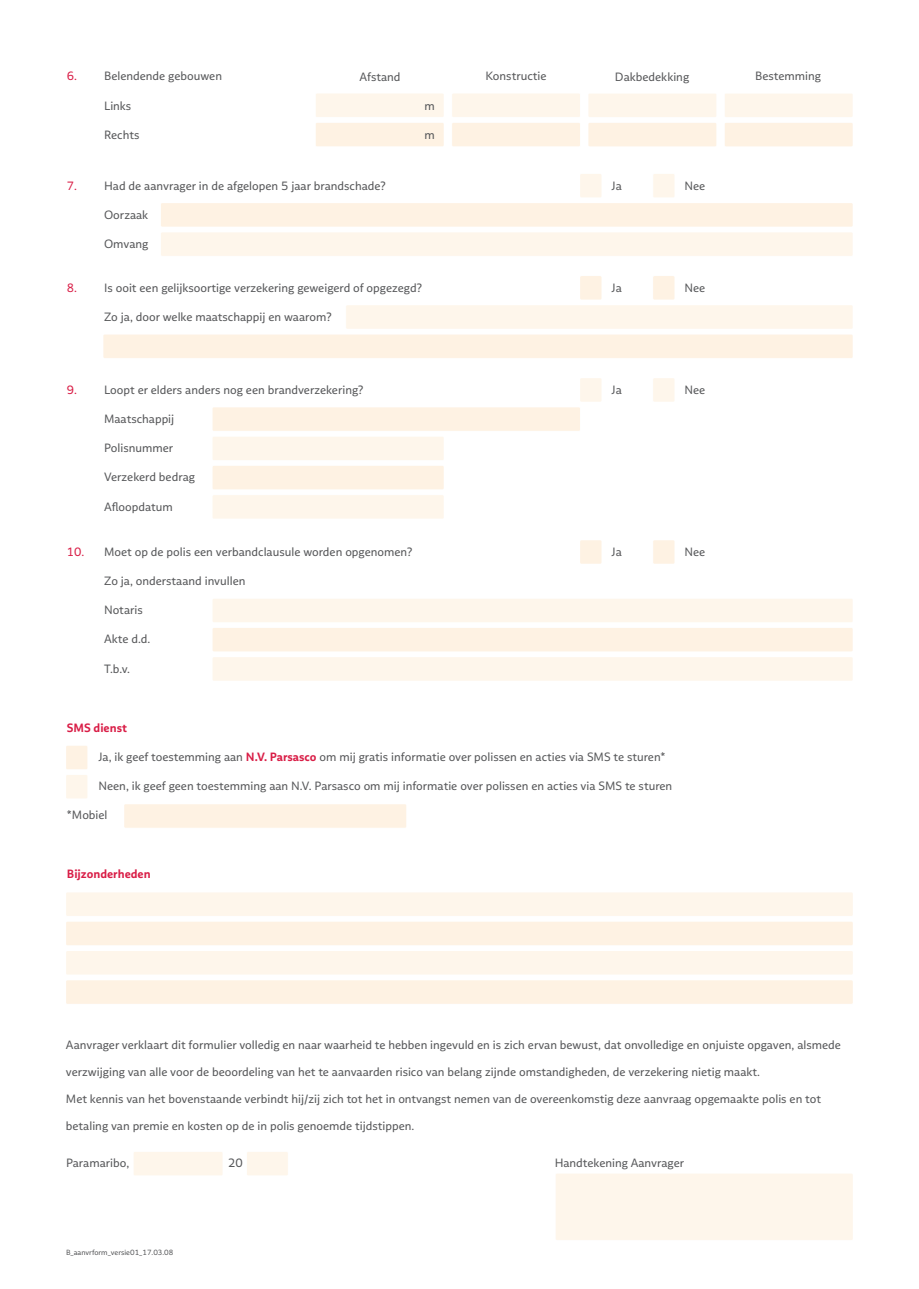
<style>
.page{position:relative;width:919px;height:1289px;background:#fff}
.page>*{position:absolute;margin:0;border:0;box-sizing:border-box;transform-origin:0 0}
.t1{font:12px "Multiple Sans Alt II";color:#57585a}
.t2{font:700 12px "Multiple Sans Alt II";color:#d91e47}
.t3{font:12px "Multiple Sans Alt II";color:#d91e47}
.t4{font:7.5px "Multiple Sans Alt II";color:#57585a}
.s1{color:#d91e47}
.s2{font-weight:700;color:#d91e47}
</style>
<div class="page">
<p class="t1" style="left:67px;top:69px;width:157px"><span class="s1">6.</span> Belendende gebouwen</p>
<p class="t1" style="left:104px;top:98px;width:29px">Links</p>
<p class="t1" style="left:104px;top:127px;width:37px">Rechts</p>
<p class="t1" style="left:359px;top:69px;width:43px">Afstand</p>
<p class="t1" style="left:485px;top:69px;width:62px">Konstructie</p>
<p class="t1" style="left:615px;top:69px;width:76px">Dakbedekking</p>
<p class="t1" style="left:755px;top:69px;width:67px">Bestemming</p>
<p class="t1" style="left:424px;top:98px;width:12px">m</p>
<p class="t1" style="left:424px;top:127px;width:12px">m</p>
<p class="t3" style="left:67px;top:178px;width:12px">7.</p>
<p class="t3" style="left:67px;top:280px;width:12px">8.</p>
<p class="t1" style="left:104px;top:178px;width:283px">Had de aanvrager in de afgelopen 5 jaar brandschade?</p>
<p class="t1" style="left:611px;top:178px;width:12px">Ja</p>
<p class="t1" style="left:684px;top:178px;width:22px">Nee</p>
<p class="t1" style="left:104px;top:207px;width:46px">Oorzaak</p>
<p class="t1" style="left:104px;top:237px;width:46px">Omvang</p>
<p class="t1" style="left:104px;top:280px;width:319px">Is ooit een gelijksoortige verzekering geweigerd of opgezegd?</p>
<p class="t1" style="left:611px;top:280px;width:12px">Ja</p>
<p class="t1" style="left:684px;top:280px;width:22px">Nee</p>
<p class="t1" style="left:104px;top:309px;width:229px">Zo ja, door welke maatschappij en waarom?</p>
<p class="t3" style="left:67px;top:382px;width:12px">9.</p>
<p class="t3" style="left:67px;top:544px;width:19px">10.</p>
<p class="t1" style="left:104px;top:382px;width:261px">Loopt er elders anders nog een brandverzekering?</p>
<p class="t1" style="left:611px;top:382px;width:12px">Ja</p>
<p class="t1" style="left:684px;top:382px;width:22px">Nee</p>
<p class="t1" style="left:104px;top:411px;width:72px">Maatschappij</p>
<p class="t1" style="left:104px;top:441px;width:71px">Polisnummer</p>
<p class="t1" style="left:104px;top:470px;width:92px">Verzekerd bedrag</p>
<p class="t1" style="left:104px;top:499px;width:70px">Afloopdatum</p>
<p class="t1" style="left:104px;top:544px;width:310px">Moet op de polis een verbandclausule worden opgenomen?</p>
<p class="t1" style="left:611px;top:544px;width:12px">Ja</p>
<p class="t1" style="left:684px;top:544px;width:22px">Nee</p>
<p class="t1" style="left:104px;top:573px;width:143px">Zo ja, onderstaand invullen</p>
<p class="t1" style="left:104px;top:602px;width:40px">Notaris</p>
<p class="t1" style="left:104px;top:632px;width:48px">Akte d.d.</p>
<p class="t1" style="left:104px;top:661px;width:27px">T.b.v.</p>
<p class="t2" style="left:67px;top:720px;width:62px">SMS dienst</p>
<p class="t1" style="left:98px;top:749px;width:568px">Ja, ik geef toestemming aan <span class="s2">N.V. Parsasco</span> om mij gratis informatie over polissen en acties via SMS te sturen*</p>
<p class="t1" style="left:98px;top:778px;width:575px">Neen, ik geef geen toestemming aan N.V. Parsasco om mij informatie over polissen en acties via SMS te sturen</p>
<p class="t1" style="left:67px;top:808px;width:42px">*Mobiel</p>
<p class="t2" style="left:67px;top:866px;width:85px">Bijzonderheden</p>
<p class="t1" style="left:66px;top:1037px;width:776px">Aanvrager verklaart dit formulier volledig en naar waarheid te hebben ingevuld en is zich ervan bewust, dat onvolledige en onjuiste opgaven, alsmede</p>
<p class="t1" style="left:66px;top:1064px;width:695px">verzwijging van alle voor de beoordeling van het te aanvaarden risico van belang zijnde omstandigheden, de verzekering nietig maakt.</p>
<p class="t1" style="left:66px;top:1091px;width:756px">Met kennis van het bovenstaande verbindt hij/zij zich tot het in ontvangst nemen van de overeenkomstig deze aanvraag opgemaakte polis en tot</p>
<p class="t1" style="left:66px;top:1118px;width:350px">betaling van premie en kosten op de in polis genoemde tijdstippen.</p>
<p class="t1" style="left:66px;top:1155px;width:65px">Paramaribo,</p>
<p class="t1" style="left:228px;top:1155px;width:16px">20</p>
<p class="t1" style="left:554px;top:1155px;width:131px">Handtekening Aanvrager</p>
<p class="t4" style="left:66px;top:1247px;width:109px">B_aanvrform_versie01_17.03.08</p>
</div>
